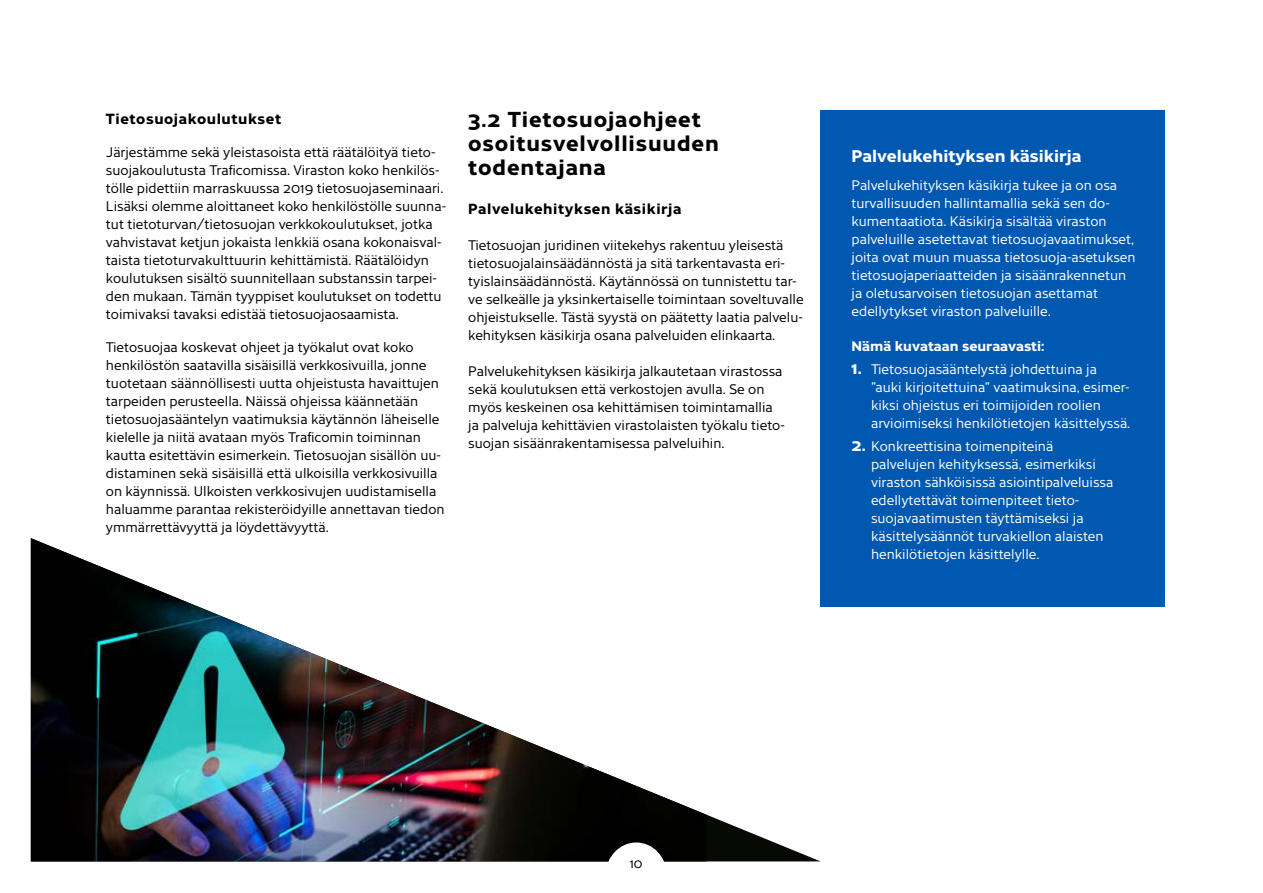
<style>
.page{position:relative;width:1263px;height:893px;background:#fff}
.page>*{position:absolute;margin:0;border:0;box-sizing:border-box;transform-origin:0 0}
.t1{font:700 21px/24px "Cresta";letter-spacing:.04em;color:#000}
.t2{font:700 16.5px "Cresta";color:#fff}
.t3{font:700 14.25px "Cresta";letter-spacing:.04em;color:#000}
.t4{font:13.5px/18px "Cresta";color:#000}
.t5{font:13.5px/18px "Cresta";color:#fff}
.t6{font:700 13.5px "Cresta";color:#fff}
.t7{font:12.75px "Cresta";color:#000}
.s1{font-weight:700;font-size:16.5px}
</style>
<div class="page">
<svg style="left:706px;top:538px;width:115px;height:323px"></svg>
<img style="left:31px;top:538px;width:675px;height:323px">
<div style="left:821px;top:111px;width:344px;height:496px;background:#0058b1"></div>
<svg style="left:601px;top:840px;width:66px;height:22px"></svg>
<p class="t3" style="left:106px;top:107px;width:177px">Tietosuojakoulutukset</p>
<p class="t4" style="left:106px;top:142px;width:342px">Järjestämme sekä yleistasoista että räätälöityä tieto&shy;suojakoulutusta Traficomissa. Viraston koko henkilös&shy;tölle pidettiin marraskuussa 2019 tietosuojaseminaari.<br>Lisäksi olemme aloittaneet koko henkilöstölle suunna&shy;tut tietoturvan/tietosuojan verkkokoulutukset, jotka vahvistavat ketjun jokaista lenkkiä osana kokonaisval&shy;taista tietoturvakulttuurin kehittämistä. Räätälöidyn koulutuksen sisältö suunnitellaan substanssin tarpei&shy;den mukaan. Tämän tyyppiset koulutukset on todettu toimivaksi tavaksi edistää tietosuojaosaamista.</p>
<p class="t4" style="left:106px;top:337px;width:340px">Tietosuojaa koskevat ohjeet ja työkalut ovat koko henkilöstön saatavilla sisäisillä verkkosivuilla, jonne tuotetaan säännöllisesti uutta ohjeistusta havaittujen tarpeiden perusteella. Näissä ohjeissa käännetään tietosuojasääntelyn vaatimuksia käytännön läheiselle kielelle ja niitä avataan myös Traficomin toiminnan kautta esitettävin esimerkein. Tietosuojan sisällön uu&shy;distaminen sekä sisäisillä että ulkoisilla verkkosivuilla on käynnissä. Ulkoisten verkkosivujen uudistamisella haluamme parantaa rekisteröidyille annettavan tiedon ymmärrettävyyttä ja löydettävyyttä.</p>
<h1 class="t1" style="left:468px;top:105px;width:252px">3.2 Tietosuojaohjeet osoitusvelvollisuuden todentajana</h1>
<p class="t3" style="left:468px;top:197px;width:215px">Palvelukehityksen käsikirja</p>
<p class="t4" style="left:468px;top:235px;width:337px">Tietosuojan juridinen viitekehys rakentuu yleisestä tietosuojalainsäädännöstä ja sitä tarkentavasta eri&shy;tyislainsäädännöstä. Käytännössä on tunnistettu tar&shy;ve selkeälle ja yksinkertaiselle toimintaan soveltuvalle ohjeistukselle. Tästä syystä on päätetty laatia palvelu&shy;kehityksen käsikirja osana palveluiden elinkaarta.</p>
<p class="t4" style="left:468px;top:361px;width:318px">Palvelukehityksen käsikirja jalkautetaan virastossa sekä koulutuksen että verkostojen avulla. Se on myös keskeinen osa kehittämisen toimintamallia ja palveluja kehittävien virastolaisten työkalu tieto&shy;suojan sisäänrakentamisessa palveluihin.</p>
<p class="t2" style="left:851px;top:142px;width:231px">Palvelukehityksen käsikirja</p>
<p class="t5" style="left:851px;top:175px;width:286px">Palvelukehityksen käsikirja tukee ja on osa turvallisuuden hallintamallia sekä sen do&shy;kumentaatiota. Käsikirja sisältää viraston palveluille asetettavat tietosuojavaatimukset, joita ovat muun muassa tietosuoja-asetuksen tietosuojaperiaatteiden ja sisäänrakennetun ja oletusarvoisen tietosuojan asettamat edellytykset viraston palveluille.</p>
<p class="t6" style="left:851px;top:335px;width:194px">Nämä kuvataan seuraavasti:</p>
<p class="t5" style="left:871px;top:359px;width:261px;text-indent:-20px"><span class="s1">1.</span> Tietosuojasääntelystä johdettuina ja ”auki kirjoitettuina” vaatimuksina, esimer&shy;kiksi ohjeistus eri toimijoiden roolien arvioimiseksi henkilötietojen käsittelyssä.</p>
<p class="t5" style="left:871px;top:437px;width:244px;text-indent:-19px"><span class="s1">2.</span> Konkreettisina toimenpiteinä palvelujen kehityksessä, esimerkiksi viraston sähköisissä asiointipalveluissa edellytettävät toimenpiteet tieto&shy;suojavaatimusten täyttämiseksi ja käsittelysäännöt turvakiellon alaisten henkilötietojen käsittelylle.</p>
<p class="t7" style="left:625px;top:851px;width:14px">10</p>
<p class="t7" style="left:630px;top:854px;width:14px">10</p>
</div>
